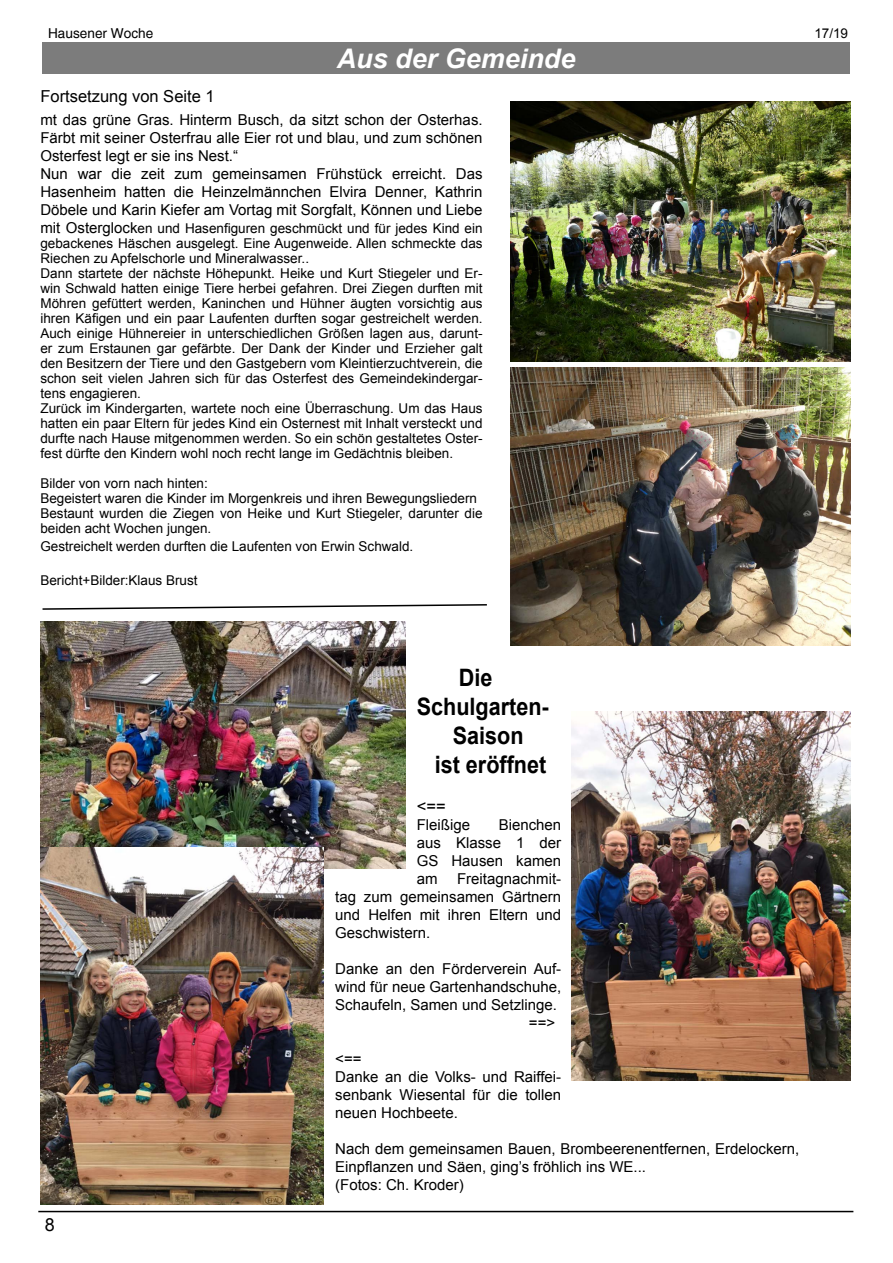
<style>
.page{position:relative;width:893px;height:1263px;background:#fff}
.page>*{position:absolute;margin:0;border:0;box-sizing:border-box;transform-origin:0 0}
.t1{font:italic 700 27px "Arial";color:#fff}
.t2{font:700 24px "Arial";color:#000;scale:.9 1}
.t3{font:18px "Arial";color:#000}
.t4{font:16.5px "Arial";color:#000}
.t5{font:15px/18px "Arial";color:#000}
.t6{font:13.65px "Helvetica";color:#000}
.t7{font:13.5px/15px "Arial";color:#000}
.s1{font-size:15px}
</style>
<div class="page">
<hr style="left:38px;top:1211px;width:815px;height:1px;background:#000">
<div style="left:43px;top:43px;width:807px;height:31px;background:#7c7c7c"></div>
<img style="left:510px;top:101px;width:340px;height:260px">
<img style="left:510px;top:368px;width:340px;height:277px">
<img style="left:40px;top:622px;width:365px;height:246px">
<img style="left:40px;top:847px;width:283px;height:357px">
<img style="left:572px;top:711px;width:278px;height:369px">
<svg style="left:42px;top:604px;width:445px;height:6px"></svg>
<p class="t6" style="left:48px;top:25px;width:107px">Hausener Woche</p>
<p class="t4" style="left:40px;top:86px;width:176px">Fortsetzung von Seite 1</p>
<h1 class="t1" style="left:337px;top:41px;width:240px">Aus der Gemeinde</h1>
<p class="t5" style="left:40px;top:110px;width:444px">mt das grüne Gras. Hinterm Busch, da sitzt schon der Osterhas.<br>Färbt mit seiner Osterfrau alle Eier rot und blau, und zum schönen Osterfest legt er sie ins Nest.“<br>Nun war die zeit zum gemeinsamen Frühstück erreicht. Das Hasenheim hatten die Heinzelmännchen Elvira Denner, Kathrin Döbele und Karin Kiefer am Vortag mit Sorgfalt, Können und Liebe</p>
<p class="t7" style="left:40px;top:220px;width:444px"><span class="s1">mit Osterglock</span>en und Hasenfiguren geschmückt und für jedes Kind ein gebackenes Häschen ausgelegt. Eine Augenweide. Allen schmeckte das Riechen zu Apfelschorle und Mineralwasser..<br>Dann startete der nächste Höhepunkt. Heike und Kurt Stiegeler und Er&shy;win Schwald hatten einige Tiere herbei gefahren. Drei Ziegen durften mit Möhren gefüttert werden, Kaninchen und Hühner äugten vorsichtig aus ihren Käfigen und ein paar Laufenten durften sogar gestreichelt werden.<br>Auch einige Hühnereier in unterschiedlichen Größen lagen aus, darunt&shy;er zum Erstaunen gar gefärbte. Der Dank der Kinder und Erzieher galt den Besitzern der Tiere und den Gastgebern vom Kleintierzuchtverein, die schon seit vielen Jahren sich für das Osterfest des Gemeindekindergar&shy;tens engagieren.<br>Zurück im Kindergarten, wartete noch eine Überraschung. Um das Haus hatten ein paar Eltern für jedes Kind ein Osternest mit Inhalt versteckt und durfte nach Hause mitgenommen werden. So ein schön gestaltetes Oster&shy;fest dürfte den Kindern wohl noch recht lange im Gedächtnis bleiben.</p>
<p class="t7" style="left:40px;top:475px;width:444px">Bilder von vorn nach hinten:<br>Begeistert waren die Kinder im Morgenkreis und ihren Bewegungsliedern Bestaunt wurden die Ziegen von Heike und Kurt Stiegeler, darunter die beiden acht Wochen jungen.</p>
<p class="t7" style="left:40px;top:538px;width:374px">Gestreichelt werden durften die Laufenten von Erwin Schwald.</p>
<p class="t7" style="left:40px;top:573px;width:159px">Bericht+Bilder:Klaus Brust</p>
<p class="t7" style="left:814px;top:26px;width:35px">17/19</p>
<h3 class="t3" style="left:45px;top:1213px;width:12px">8</h3>
<h2 class="t2" style="left:459px;top:662px;width:39px">Die</h2>
<h2 class="t2" style="left:417px;top:690px;width:148px">Schulgarten-</h2>
<h2 class="t2" style="left:453px;top:719px;width:80px">Saison</h2>
<h2 class="t2" style="left:435px;top:748px;width:126px">ist eröffnet</h2>
<p class="t4" style="left:417px;top:795px;width:30px">&lt;==</p>
<p class="t5" style="left:417px;top:816px;width:55px">Fleißige</p>
<p class="t5" style="left:417px;top:816px;width:146px;text-align:justify;text-indent:82px">Bienchen aus Klasse 1 der GS Hausen kamen am</p>
<p class="t5" style="left:335px;top:870px;width:227px;text-align:justify;text-indent:122px">Freitagnachmit&shy;tag zum gemeinsamen Gärtnern und Helfen mit ihren Eltern und Geschwistern.</p>
<p class="t5" style="left:335px;top:960px;width:227px">Danke an den Förderverein Auf-</p>
<p class="t5" style="left:335px;top:978px;width:227px">wind für neue Gartenhandschuhe,</p>
<p class="t5" style="left:335px;top:996px;width:223px">Schaufeln, Samen und Setzlinge.</p>
<p class="t5" style="left:529px;top:1014px;width:28px">==&gt;</p>
<p class="t5" style="left:335px;top:1050px;width:227px">&lt;==<br>Danke an die Volks- und Raiffei&shy;senbank Wiesental für die tollen neuen Hochbeete.</p>
<p class="t5" style="left:335px;top:1140px;width:466px">Nach dem gemeinsamen Bauen, Brombeerenentfernen, Erdelockern,<br>Einpflanzen und Säen, ging’s fröhlich ins WE...<br>(Fotos: Ch. Kroder)</p>
</div>
